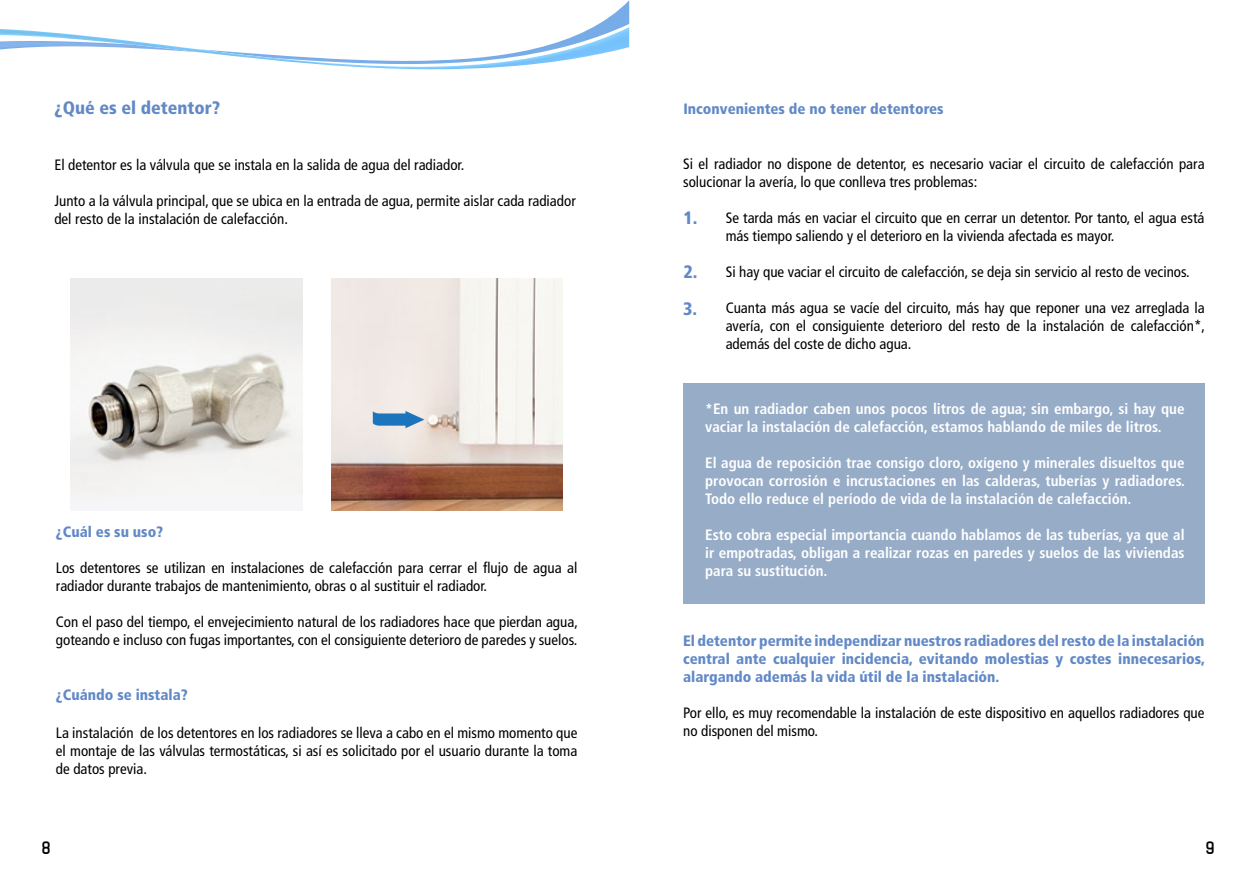
<style>
.page{position:relative;width:1259px;height:893px;background:#fff}
.page>*{position:absolute;margin:0;border:0;box-sizing:border-box;transform-origin:0 0}
.t1{font:900 condensed 18px/36.9px "Frutiger LT Std";color:#6289c7}
.t2{font:18px "Tenby Five";color:#000101}
.t3{font:condensed 15px/18px "Frutiger LT Std";color:#000}
.t4{font:700 condensed 15px/18px "Frutiger LT Std";color:#fff;text-align:justify}
.t5{font:900 condensed 15px/18px "Frutiger LT Std";color:#6289c7;text-align:justify}
</style>
<div class="page">
<div style="left:683px;top:384px;width:521px;height:220px;background:#97acc7"></div>
<img style="left:70px;top:278px;width:232px;height:222px">
<img style="left:332px;top:278px;width:231px;height:233px">
<svg style="left:373px;top:411px;width:51px;height:17px"></svg>
<img style="left:594px;top:0;width:35px;height:27px">
<img style="left:0;top:27px;width:629px;height:42px">
<p class="t1" style="left:54px;top:89px;width:167px">¿Qué es el detentor?</p>
<p class="t3" style="left:54px;top:156px;width:411px">El detentor es la válvula que se instala en la salida de agua del radiador.</p>
<p class="t3" style="left:54px;top:192px;width:523px">Junto a la válvula principal, que se ubica en la entrada de agua, permite aislar cada radiador del resto de la instalación de calefacción.</p>
<p class="t5" style="left:56px;top:523px;width:109px">¿Cuál es su uso?</p>
<p class="t3" style="left:56px;top:559px;width:523px">Los detentores se utilizan en instalaciones de calefacción para cerrar el flujo de agua al radiador durante trabajos de mantenimiento, obras o al sustituir el radiador.</p>
<p class="t3" style="left:56px;top:613px;width:523px">Con el paso del tiempo, el envejecimiento natural de los radiadores hace que pierdan agua, goteando e incluso con fugas importantes, con el consiguiente deterioro de paredes y suelos.</p>
<p class="t5" style="left:56px;top:686px;width:133px">¿Cuándo se instala?</p>
<p class="t3" style="left:56px;top:724px;width:523px;text-align:justify">La instalación de los detentores en los radiadores se lleva a cabo en el mismo momento que el montaje de las válvulas termostáticas, si así es solicitado por el usuario durante la toma de datos previa.</p>
<p class="t5" style="left:683px;top:99px;width:262px">Inconvenientes de no tener detentores</p>
<p class="t3" style="left:683px;top:155px;width:523px">Si el radiador no dispone de detentor, es necesario vaciar el circuito de calefacción para solucionar la avería, lo que conlleva tres problemas:</p>
<p class="t3" style="left:725px;top:209px;width:480px">Se tarda más en vaciar el circuito que en cerrar un detentor. Por tanto, el agua está más tiempo saliendo y el deterioro en la vivienda afectada es mayor.</p>
<p class="t3" style="left:725px;top:263px;width:465px">Si hay que vaciar el circuito de calefacción, se deja sin servicio al resto de vecinos.</p>
<p class="t3" style="left:725px;top:299px;width:481px;text-align:justify">Cuanta más agua se vacíe del circuito, más hay que reponer una vez arreglada la avería, con el consiguiente deterioro del resto de la instalación de calefacción*, además del coste de dicho agua.</p>
<p class="t1" style="left:683px;top:199px;width:16px">1.</p>
<p class="t1" style="left:683px;top:253px;width:16px">2.<br>3.</p>
<p class="t4" style="left:705px;top:400px;width:481px">*En un radiador caben unos pocos litros de agua; sin embargo, si hay que vaciar la instalación de calefacción, estamos hablando de miles de litros.</p>
<p class="t4" style="left:705px;top:454px;width:481px">El agua de reposición trae consigo cloro, oxígeno y minerales disueltos que provocan corrosión e incrustaciones en las calderas, tuberías y radiadores.<br>Todo ello reduce el período de vida de la instalación de calefacción.</p>
<p class="t4" style="left:705px;top:526px;width:481px">Esto cobra especial importancia cuando hablamos de las tuberías, ya que al ir empotradas, obligan a realizar rozas en paredes y suelos de las viviendas para su sustitución.</p>
<p class="t5" style="left:683px;top:632px;width:523px">El detentor permite independizar nuestros radiadores del resto de la instalación central ante cualquier incidencia, evitando molestias y costes innecesarios, alargando además la vida útil de la instalación.</p>
<p class="t3" style="left:683px;top:704px;width:523px">Por ello, es muy recomendable la instalación de este dispositivo en aquellos radiadores que no disponen del mismo.</p>
<p class="t2" style="left:42px;top:836px;width:10px">8</p>
<p class="t2" style="left:1205px;top:836px;width:10px">9</p>
</div>
